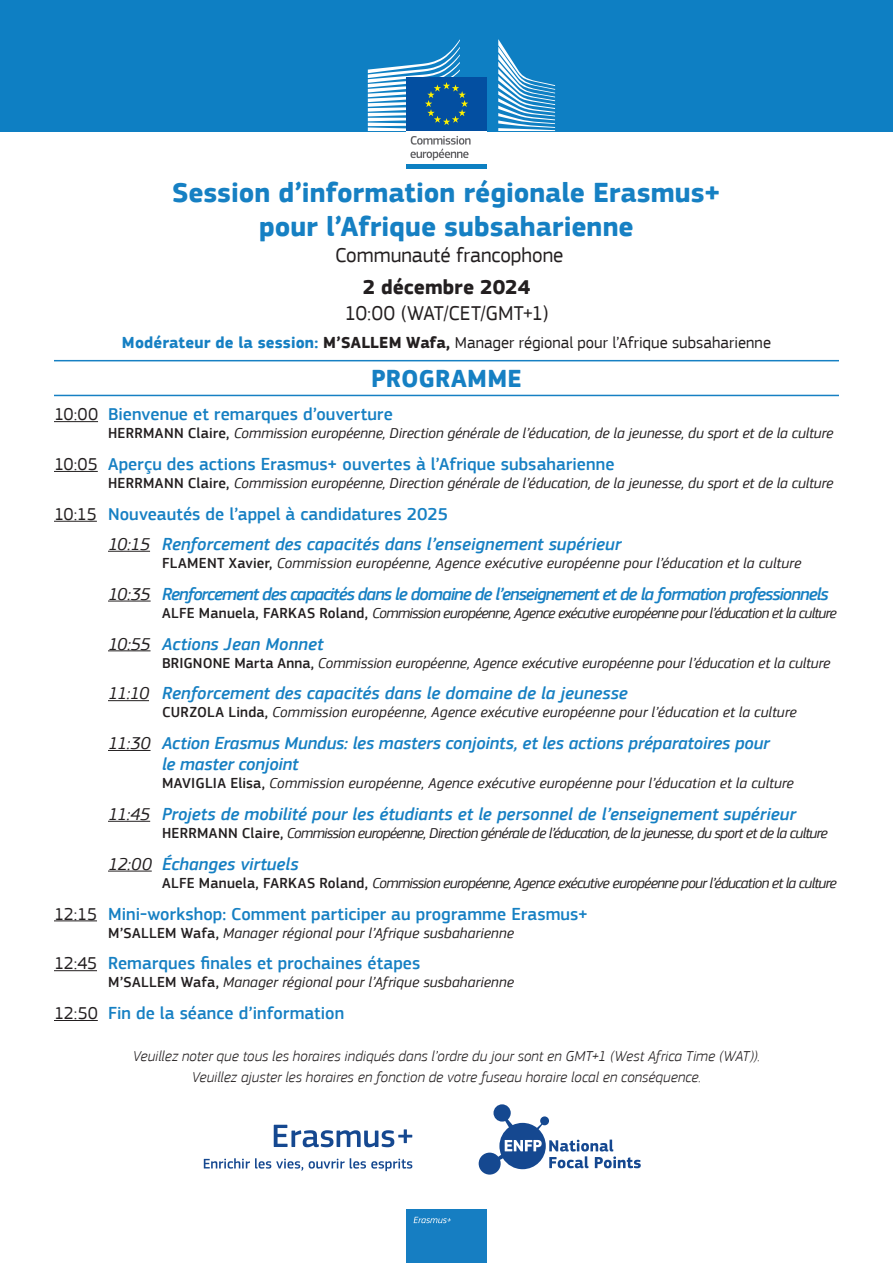
<style>
.page{position:relative;width:893px;height:1263px;background:#fff}
.page>*{position:absolute;margin:0;border:0;box-sizing:border-box;transform-origin:0 0}
.t1{font:700 28.5px "EC Square Sans Pro";color:#1680c3}
.t2{font:700 25.5px "EC Square Sans Pro";letter-spacing:.01em;color:#1680c3}
.t3{font:21px "EC Square Sans Pro";color:#231f20}
.t4{font:700 21px "EC Square Sans Pro";color:#231f20}
.t5{font:italic 500 18px "EC Square Sans Pro";letter-spacing:-.005em;color:#1680c3}
.t6{font:500 18px "EC Square Sans Pro";letter-spacing:.005em;color:#1680c3}
.t7{font:italic 500 18px "EC Square Sans Pro";letter-spacing:-.055em;color:#1680c3}
.t8{font:16.5px "EC Square Sans Pro";color:#231f20}
.t9{font:italic 15px "EC Square Sans Pro";letter-spacing:-.005em;color:#231f20}
.t10{font:italic 15px "EC Square Sans Pro";letter-spacing:-.045em;color:#231f20}
.t11{font:italic 300 15px "EC Square Sans Pro";color:#231f20}
.s1{font-weight:700;color:#1680c3}
.s2{font-weight:700}
.s3{font-weight:400;color:#231f20}
.s4{font-weight:500;font-style:normal}
</style>
<div class="page">
<div style="left:0;top:0;width:893px;height:131px;background:#0e7fc3"></div>
<hr style="left:54px;top:421px;width:44px;height:1px;background:#231f20">
<hr style="left:54px;top:471px;width:44px;height:1px;background:#231f20">
<hr style="left:54px;top:521px;width:43px;height:1px;background:#231f20">
<hr style="left:108px;top:551px;width:42px;height:1px;background:#231f20">
<hr style="left:108px;top:600px;width:43px;height:1px;background:#231f20">
<hr style="left:108px;top:650px;width:43px;height:1px;background:#231f20">
<hr style="left:108px;top:700px;width:41px;height:1px;background:#231f20">
<hr style="left:108px;top:750px;width:43px;height:1px;background:#231f20">
<hr style="left:108px;top:821px;width:42px;height:1px;background:#231f20">
<hr style="left:108px;top:870px;width:44px;height:1px;background:#231f20">
<hr style="left:54px;top:920px;width:43px;height:1px;background:#231f20">
<hr style="left:54px;top:970px;width:43px;height:1px;background:#231f20">
<hr style="left:54px;top:1020px;width:44px;height:1px;background:#231f20">
<svg style="left:479px;top:1104px;width:162px;height:70px"></svg>
<div style="left:406px;top:1242px;width:81px;height:21px;background:#167ec2"></div>
<div style="left:406px;top:1209px;width:81px;height:53px;background:#167ec2"></div>
<svg style="left:414px;top:1217px;width:37px;height:6px"></svg>
<hr style="left:54px;top:395px;width:785px;height:1px;background:#1680c3">
<hr style="left:54px;top:360px;width:785px;height:1px;background:#1680c3">
<div style="left:406px;top:77px;width:81px;height:54px;background:#034fa1"></div>
<div style="left:406px;top:164px;width:81px;height:5px;background:#0d80c2"></div>
<svg style="left:498px;top:39px;width:57px;height:92px"></svg>
<svg style="left:368px;top:39px;width:103px;height:121px"></svg>
<svg style="left:274px;top:1125px;width:138px;height:22px"></svg>
<svg style="left:204px;top:1158px;width:99px;height:13px"></svg>
<svg style="left:309px;top:1158px;width:103px;height:13px"></svg>
<p class="t1" style="left:172px;top:176px;width:550px">Session d’information régionale Erasmus+</p>
<p class="t1" style="left:259px;top:210px;width:376px">pour l’Afrique subsaharienne</p>
<p class="t3" style="left:335px;top:242px;width:230px">Communauté francophone</p>
<p class="t4" style="left:363px;top:275px;width:169px">2 décembre 2024</p>
<p class="t3" style="left:344px;top:300px;width:206px">10:00 (WAT/CET/GMT+1)</p>
<p class="t8" style="left:122px;top:333px;width:651px"><span class="s1">Modérateur de la session:</span> <span class="s2">M’SALLEM Wafa,</span> Manager régional pour l’Afrique subsaharienne</p>
<p class="t2" style="left:371px;top:363px;width:152px">PROGRAMME</p>
<p class="t6" style="left:54px;top:404px;width:340px"><span class="s3">10:00</span> Bienvenue et remarques d’ouverture</p>
<p class="t9" style="left:108px;top:425px;width:727px"><span class="s4">HERRMANN Claire,</span> Commission européenne, Direction générale de l’éducation, de la jeunesse, du sport et de la culture</p>
<p class="t6" style="left:54px;top:454px;width:562px"><span class="s3">10:05</span> Aperçu des actions Erasmus+ ouvertes à l’Afrique subsaharienne</p>
<p class="t9" style="left:108px;top:474px;width:727px"><span class="s4">HERRMANN Claire,</span> Commission européenne, Direction générale de l’éducation, de la jeunesse, du sport et de la culture</p>
<p class="t6" style="left:54px;top:503px;width:396px"><span class="s3">10:15</span> Nouveautés de l’appel à candidatures 2025</p>
<p class="t5" style="left:108px;top:533px;width:515px"><span class="s3">10:15</span> Renforcement des capacités dans l’enseignement supérieur</p>
<p class="t9" style="left:162px;top:554px;width:641px"><span class="s4">FLAMENT Xavier,</span> Commission européenne, Agence exécutive européenne pour l’éducation et la culture</p>
<p class="t7" style="left:108px;top:583px;width:722px"><span class="s3">10:35</span> Renforcement des capacités dans le domaine de l’enseignement et de la formation professionnels</p>
<p class="t10" style="left:162px;top:604px;width:676px"><span class="s4">ALFE Manuela, FARKAS Roland,</span> Commission européenne, Agence exécutive européenne pour l’éducation et la culture</p>
<p class="t5" style="left:108px;top:633px;width:217px"><span class="s3">10:55</span> Actions Jean Monnet</p>
<p class="t9" style="left:162px;top:654px;width:670px"><span class="s4">BRIGNONE Marta Anna,</span> Commission européenne, Agence exécutive européenne pour l’éducation et la culture</p>
<p class="t5" style="left:108px;top:683px;width:521px"><span class="s3">11:10</span> Renforcement des capacités dans le domaine de la jeunesse</p>
<p class="t9" style="left:162px;top:704px;width:636px"><span class="s4">CURZOLA Linda,</span> Commission européenne, Agence exécutive européenne pour l’éducation et la culture</p>
<p class="t5" style="left:108px;top:733px;width:663px"><span class="s3">11:30</span> Action Erasmus Mundus: les masters conjoints, et les actions préparatoires pour</p>
<p class="t5" style="left:162px;top:754px;width:138px">le master conjoint</p>
<p class="t9" style="left:162px;top:774px;width:633px"><span class="s4">MAVIGLIA Elisa,</span> Commission européenne, Agence exécutive européenne pour l’éducation et la culture</p>
<p class="t5" style="left:108px;top:803px;width:689px"><span class="s3">11:45</span> Projets de mobilité pour les étudiants et le personnel de l’enseignement supérieur</p>
<p class="t10" style="left:162px;top:824px;width:667px"><span class="s4">HERRMANN Claire,</span> Commission européenne, Direction générale de l’éducation, de la jeunesse, du sport et de la culture</p>
<p class="t5" style="left:108px;top:853px;width:192px"><span class="s3">12:00</span> Échanges virtuels</p>
<p class="t10" style="left:162px;top:874px;width:676px"><span class="s4">ALFE Manuela, FARKAS Roland,</span> Commission européenne, Agence exécutive européenne pour l’éducation et la culture</p>
<p class="t6" style="left:54px;top:903px;width:536px"><span class="s3">12:15</span> Mini-workshop: Comment participer au programme Erasmus+</p>
<p class="t9" style="left:108px;top:924px;width:408px"><span class="s4">M’SALLEM Wafa,</span> Manager régional pour l’Afrique susbaharienne</p>
<p class="t6" style="left:54px;top:953px;width:368px"><span class="s3">12:45</span> Remarques finales et prochaines étapes</p>
<p class="t9" style="left:108px;top:974px;width:408px"><span class="s4">M’SALLEM Wafa,</span> Manager régional pour l’Afrique susbaharienne</p>
<p class="t6" style="left:54px;top:1003px;width:292px"><span class="s3">12:50</span> Fin de la séance d’information</p>
<p class="t11" style="left:133px;top:1047px;width:629px">Veuillez noter que tous les horaires indiqués dans l’ordre du jour sont en GMT+1 (West Africa Time (WAT)).</p>
<p class="t11" style="left:192px;top:1068px;width:511px">Veuillez ajuster les horaires en fonction de votre fuseau horaire local en conséquence.</p>
</div>
